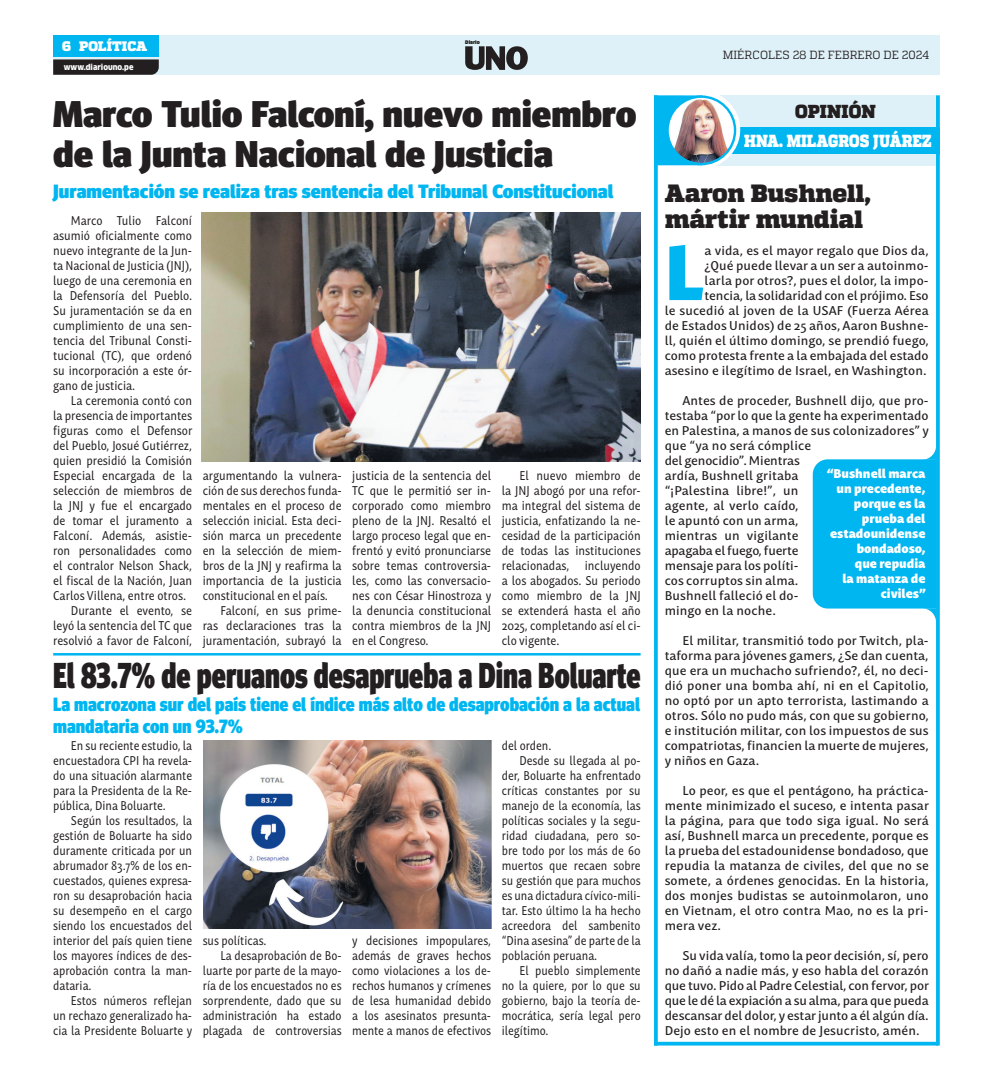
<style>
.page{position:relative;width:993px;height:1081px;background:#fff}
.page>*{position:absolute;margin:0;border:0;box-sizing:border-box;transform-origin:0 0}
.TEXTO_NOTA{font:900 75.88px "Mastro Sans";color:#00b6f0}
.TITULAR{font:900 37.25px/40px "Meta Head OT";color:#231f20;scale:1.04 1}
.TITULAR-2{font:900 36px "Meta Head OT";color:#231f20;scale:.78 1}
.t1{font:900 25px "Quadon";letter-spacing:-.01em;color:#231f20}
.TITULAR-3{font:900 19.25px/21.2px "Meta Head OT";color:#00b6f0;scale:.93 1}
.TITULAR-4{font:900 19.25px "Meta Head OT";color:#00b6f0;scale:1.04 1}
.t2{font:900 18.88px "Quadon";letter-spacing:.005em;color:#231f20;scale:.96 1}
.t3{font:900 17.5px "Quadon";color:#fff;scale:.85 1}
.t4{font:900 13.75px "Quadon";letter-spacing:.01em;color:#fff}
.TEXTO_NOTA-2{font:500 12.5px/15px "Mastro Sans";letter-spacing:.01em;color:#231f20;text-align:justify}
.t5{font:12.5px/15px "Mastro Sans";color:#231f20;text-align:justify;scale:.88 1}
.t6{font:12.5px/15px "Mastro Sans";color:#231f20;text-align:justify;scale:.86 1}
.t7{font:900 12.5px/15px "Mastro Sans";color:#fff;text-align:right}
.t8{font:11.75px "Quadon";color:#231f20;scale:.95 1}
.t9{font:900 7.88px "Clan Pro";color:#fff;scale:.95 1}
.t10{font:900 4.88px "Clan Pro";letter-spacing:-.01em;color:#231f20}
</style>
<div class="page">
<div style="left:53px;top:35px;width:886px;height:40px;background:#dff1f8"></div>
<div style="left:53px;top:35px;width:106px;height:22px;background:#00b6f0"></div>
<svg style="left:53px;top:59px;width:106px;height:16px;background:#2d2a2b"></svg>
<svg style="left:465px;top:46px;width:62px;height:24px"></svg>
<div style="left:653px;top:95px;width:286px;height:32px;background:#dff1f8"></div>
<div style="left:700px;top:154px;width:239px;height:11px;background:#dff1f8"></div>
<div style="left:700px;top:127px;width:239px;height:27px;background:#00b6f0"></div>
<svg style="left:662px;top:91px;width:78px;height:77px"></svg>
<svg style="left:657px;top:95px;width:38px;height:70px"></svg>
<img style="left:667px;top:97px;width:67px;height:67px;border-radius:34px">
<div style="left:666px;top:95px;width:70px;height:70px;border:2px solid #00b6f0;border-radius:50%"></div>
<hr style="left:653px;top:1042px;width:284px;height:3px;background:#00b6f0">
<svg style="left:653px;top:95px;width:4px;height:950px;fill:#00b6f0"></svg>
<svg style="left:935px;top:95px;width:4px;height:950px;fill:#00b6f0"></svg>
<img style="left:202px;top:213px;width:438px;height:249px">
<img style="left:203px;top:741px;width:288px;height:187px">
<hr style="left:53px;top:653px;width:587px;height:2px;background:#00b6f0">
<svg style="left:812px;top:451px;width:123px;height:166px;background:#1bbdf1"></svg>
<p class="t4" style="left:62px;top:38px;width:10px">6</p>
<p class="t4" style="left:79px;top:38px;width:70px">POLÍTICA</p>
<p class="t9" style="left:64px;top:62px;width:75px">www.diariouno.pe</p>
<p class="t10" style="left:465px;top:40px;width:16px">Diario</p>
<p class="TITULAR" style="left:53px;top:93px;width:562px">Marco Tulio Falconí, nuevo miembro de la Junta Nacional de Justicia</p>
<p class="TITULAR-4" style="left:53px;top:179px;width:540px">Juramentación se realiza tras sentencia del Tribunal Constitucional</p>
<p class="t5" style="left:53px;top:212px;width:159px;text-indent:18px">Marco Tulio Falconí asumió oficialmente como nuevo integrante de la Jun&shy;ta Nacional de Justicia (JNJ), luego de una ceremonia en la Defensoría del Pueblo.<br>Su juramentación se da en cumplimiento de una sen&shy;tencia del Tribunal Consti&shy;tucional (TC), que ordenó su incorporación a este ór&shy;gano de justicia.</p>
<p class="t5" style="left:53px;top:392px;width:160px;text-indent:18px">La ceremonia contó con la presencia de importantes figuras como el Defensor del Pueblo, Josué Gutiérrez, quien presidió la Comisión Especial encargada de la selección de miembros de la JNJ y fue el encargado de tomar el juramento a Falconí. Además, asistie&shy;ron personalidades como el contralor Nelson Shack, el fiscal de la Nación, Juan Carlos Villena, entre otros.</p>
<p class="t5" style="left:53px;top:602px;width:159px;text-indent:18px">Durante el evento, se leyó la sentencia del TC que resolvió a favor de Falconí,</p>
<p class="t5" style="left:203px;top:467px;width:159px">argumentando la vulnera&shy;ción de sus derechos funda&shy;mentales en el proceso de selección inicial. Esta deci&shy;sión marca un precedente en la selección de miem&shy;bros de la JNJ y reafirma la importancia de la justicia constitucional en el país.</p>
<p class="t5" style="left:203px;top:602px;width:159px;text-indent:18px">Falconí, en sus prime&shy;ras declaraciones tras la juramentación, subrayó la</p>
<p class="t5" style="left:352px;top:467px;width:159px">justicia de la sentencia del TC que le permitió ser in&shy;corporado como miembro pleno de la JNJ. Resaltó el largo proceso legal que en&shy;frentó y evitó pronunciarse sobre temas controversia&shy;les, como las conversacio&shy;nes con César Hinostroza y la denuncia constitucional contra miembros de la JNJ en el Congreso.</p>
<p class="t5" style="left:501px;top:467px;width:159px;text-indent:18px">El nuevo miembro de la JNJ abogó por una refor&shy;ma integral del sistema de justicia, enfatizando la ne&shy;cesidad de la participación de todas las instituciones relacionadas, incluyendo a los abogados. Su periodo como miembro de la JNJ se extenderá hasta el año 2025, completando así el ci&shy;clo vigente.</p>
<p class="TITULAR-2" style="left:53px;top:654px;width:754px">El 83.7% de peruanos desaprueba a Dina Boluarte</p>
<p class="TITULAR-3" style="left:53px;top:693px;width:632px">La macrozona sur del país tiene el índice más alto de desaprobación a la actual mandataria con un 93.7%</p>
<p class="t6" style="left:53px;top:737px;width:163px;text-indent:18px">En su reciente estudio, la encuestadora CPI ha revela&shy;do una situación alarmante para la Presidenta de la Re&shy;pública, Dina Boluarte.</p>
<p class="t6" style="left:53px;top:812px;width:163px;text-indent:18px">Según los resultados, la gestión de Boluarte ha sido duramente criticada por un abrumador 83.7% de los en&shy;cuestados, quienes expresa&shy;ron su desaprobación hacia su desempeño en el cargo siendo los encuestados del interior del país quien tiene los mayores índices de des&shy;aprobación contra la man&shy;dataria.</p>
<p class="t6" style="left:53px;top:992px;width:163px;text-indent:18px">Estos números reflejan un rechazo generalizado ha&shy;cia la Presidente Boluarte y</p>
<p class="t6" style="left:203px;top:932px;width:76px">sus políticas.</p>
<p class="t6" style="left:203px;top:947px;width:163px;text-indent:18px">La desaprobación de Bo&shy;luarte por parte de la mayo&shy;ría de los encuestados no es sorprendente, dado que su administración ha estado plagada de controversias</p>
<p class="t6" style="left:352px;top:932px;width:163px">y decisiones impopulares, además de graves hechos como violaciones a los de&shy;rechos humanos y crímenes de lesa humanidad debido a los asesinatos presunta&shy;mente a manos de efectivos</p>
<p class="t6" style="left:501px;top:737px;width:59px">del orden.</p>
<p class="t6" style="left:501px;top:752px;width:163px;text-indent:18px">Desde su llegada al po&shy;der, Boluarte ha enfrentado críticas constantes por su manejo de la economía, las políticas sociales y la segu&shy;ridad ciudadana, pero so&shy;bre todo por los más de 60 muertos que recaen sobre su gestión que para muchos es una dictadura cívico-mili&shy;tar. Esto último la ha hecho acreedora del sambenito “Dina asesina” de parte de la población peruana.</p>
<p class="t6" style="left:501px;top:962px;width:163px;text-indent:18px">El pueblo simplemente no la quiere, por lo que su gobierno, bajo la teoría de&shy;mocrática, sería legal pero ilegítimo.</p>
<p class="t8" style="left:722px;top:48px;width:218px">MIÉRCOLES 28 DE FEBRERO DE 2024</p>
<p class="t2" style="left:794px;top:100px;width:86px">OPINIÓN</p>
<p class="t3" style="left:744px;top:130px;width:222px">HNA. MILAGROS JUÁREZ</p>
<p class="t1" style="left:664px;top:178px;width:207px">Aaron Bushnell,</p>
<p class="t1" style="left:664px;top:205px;width:200px">mártir mundial</p>
<p class="TEXTO_NOTA" style="left:664px;top:210px;width:41px">L</p>
<p class="TEXTO_NOTA-2" style="left:664px;top:242px;width:265px;text-align:right">a vida, es el mayor regalo que Dios da,<br>¿Qué puede llevar a un ser a autoinmo-<br>larla por otros?, pues el dolor, la impo&shy;tencia, la solidaridad con el prójimo. Eso<br>le sucedió al joven de la USAF (Fuerza Aérea de Estados Unidos) de 25 años, Aaron Bushne&shy;ll, quién el último domingo, se prendió fuego, como protesta frente a la embajada del estado asesino e ilegítimo de Israel, en Washington.</p>
<p class="TEXTO_NOTA-2" style="left:664px;top:392px;width:265px;text-align:left;text-indent:18px">Antes de proceder, Bushnell dijo, que pro&shy;testaba “por lo que la gente ha experimentado en Palestina, a manos de sus colonizadores” y que “ya no será cómplice<br>del genocidio”. Mientras<br>ardía, Bushnell gritaba<br>“¡Palestina libre!”, un<br>agente, al verlo caído,<br>le apuntó con un arma,<br>mientras un vigilante<br>apagaba el fuego, fuerte<br>mensaje para los políti-<br>cos corruptos sin alma.<br>Bushnell falleció el do-<br>mingo en la noche.</p>
<p class="TEXTO_NOTA-2" style="left:664px;top:632px;width:265px;text-indent:18px">El militar, transmitió todo por Twitch, pla&shy;taforma para jóvenes gamers, ¿Se dan cuenta, que era un muchacho sufriendo?, él, no deci&shy;dió poner una bomba ahí, ni en el Capitolio, no optó por un apto terrorista, lastimando a otros. Sólo no pudo más, con que su gobierno, e institución militar, con los impuestos de sus compatriotas, financien la muerte de mujeres, y niños en Gaza.</p>
<p class="TEXTO_NOTA-2" style="left:664px;top:782px;width:266px;text-indent:18px">Lo peor, es que el pentágono, ha práctica&shy;mente minimizado el suceso, e intenta pasar la página, para que todo siga igual. No será así, Bushnell marca un precedente, porque es la prueba del estadounidense bondadoso, que repudia la matanza de civiles, del que no se somete, a órdenes genocidas. En la historia, dos monjes budistas se autoinmolaron, uno en Vietnam, el otro contra Mao, no es la pri&shy;mera vez.</p>
<p class="TEXTO_NOTA-2" style="left:664px;top:947px;width:266px;text-indent:18px">Su vida valía, tomo la peor decisión, sí, pero no dañó a nadie más, y eso habla del corazón que tuvo. Pido al Padre Celestial, con fervor, por que le dé la expiación a su alma, para que pueda descansar del dolor, y estar junto a él algún día.<br>Dejo esto en el nombre de Jesucristo, amén.</p>
<p class="t7" style="left:826px;top:465px;width:101px">“Bushnell marca un precedente, porque es la prueba del estadounidense bondadoso,<br>que repudia<br>la matanza de civiles”</p>
</div>
